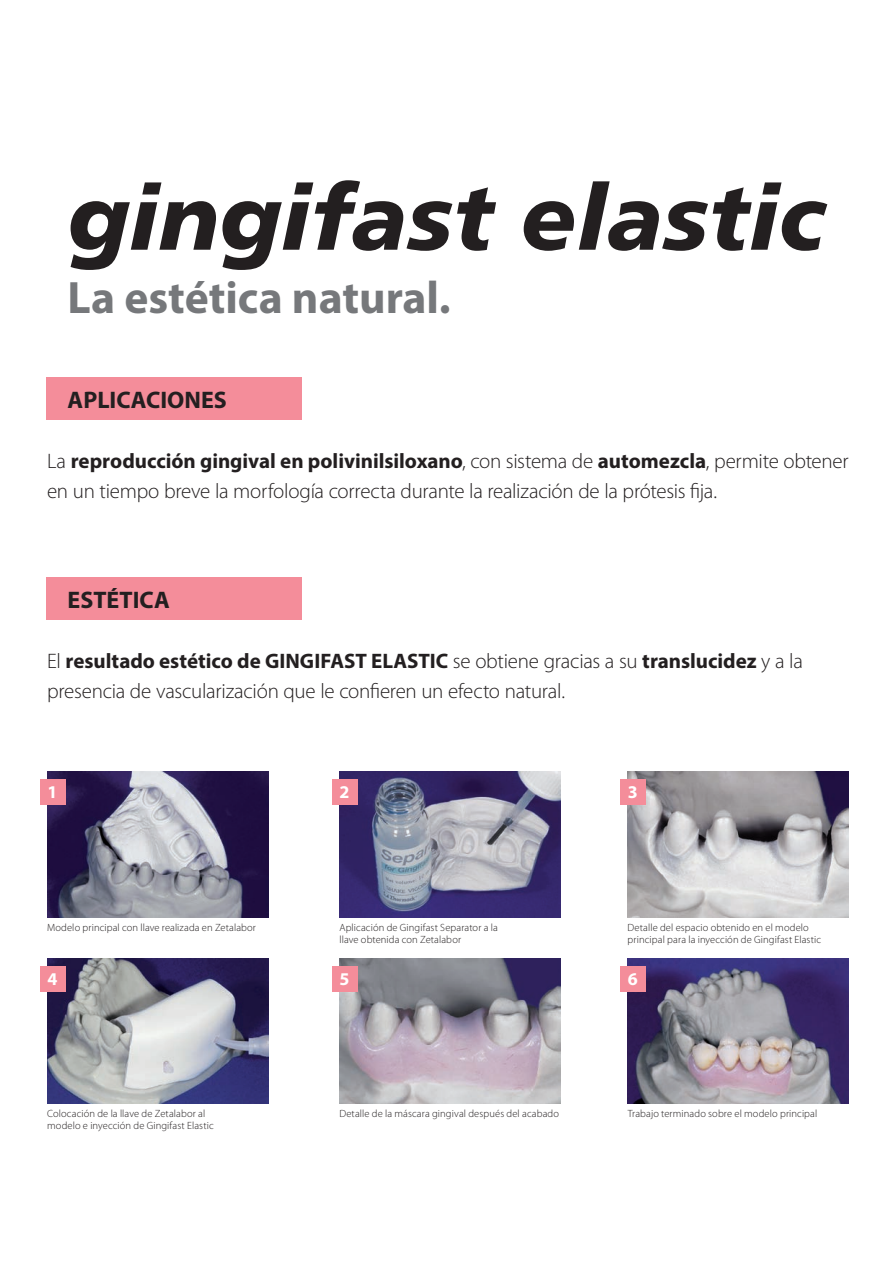
<style>
.page{position:relative;width:893px;height:1263px;background:#fff}
.page>*{position:absolute;margin:0;border:0;box-sizing:border-box;transform-origin:0 0}
.t1{font:italic 900 91.2px "Frutiger LT";color:#231f20}
.sottotitolo_p_2{font:700 45.6px "Myriad Pro";color:#76787b}
.titolo_BIANCO{font:700 24px "Myriad Pro";color:#231f20}
.testo_p_2{font:300 21px/30px "Myriad Pro";letter-spacing:-.015em;color:#231f20}
.t2{font:700 18px "Myriad Pro";color:#fff}
.nota{font:300 10.5px "Myriad Pro";letter-spacing:.01em;color:#231f20}
.s1{font-weight:700}
</style>
<div class="page">
<img style="left:47px;top:772px;width:221px;height:145px">
<img style="left:339px;top:958px;width:222px;height:146px">
<img style="left:47px;top:958px;width:221px;height:146px">
<div style="left:40px;top:966px;width:26px;height:25px;background:#f48d9a"></div>
<div style="left:332px;top:966px;width:25px;height:25px;background:#f48d9a"></div>
<img style="left:339px;top:772px;width:222px;height:145px">
<img style="left:628px;top:772px;width:221px;height:145px">
<div style="left:40px;top:779px;width:26px;height:26px;background:#f48d9a"></div>
<div style="left:332px;top:779px;width:25px;height:26px;background:#f48d9a"></div>
<div style="left:620px;top:779px;width:26px;height:26px;background:#f48d9a"></div>
<div style="left:47px;top:378px;width:255px;height:42px;background:#f48d9a"></div>
<div style="left:47px;top:577px;width:255px;height:43px;background:#f48d9a"></div>
<img style="left:628px;top:958px;width:221px;height:146px">
<div style="left:620px;top:966px;width:26px;height:25px;background:#f48d9a"></div>
<p class="t1" style="left:68px;top:163px;width:758px">gingifast elastic</p>
<p class="sottotitolo_p_2" style="left:68px;top:268px;width:384px">La estética natural.</p>
<p class="titolo_BIANCO" style="left:68px;top:384px;width:161px">APLICACIONES</p>
<p class="testo_p_2" style="left:47px;top:446px;width:803px">La <span class="s1">reproducción gingival en polivinilsiloxano</span>, con sistema de <span class="s1">automezcla</span>, permite obtener en un tiempo breve la morfología correcta durante la realización de la prótesis fija.</p>
<p class="titolo_BIANCO" style="left:68px;top:584px;width:104px">ESTÉTICA</p>
<p class="testo_p_2" style="left:47px;top:646px;width:757px">El <span class="s1">resultado estético de GINGIFAST ELASTIC</span> se obtiene gracias a su <span class="s1">translucidez</span> y a la presencia de vascularización que le confieren un efecto natural.</p>
<p class="t2" style="left:48px;top:780px;width:11px">1</p>
<p class="t2" style="left:340px;top:780px;width:11px">2</p>
<p class="t2" style="left:628px;top:780px;width:11px">3</p>
<p class="nota" style="left:47px;top:921px;width:210px">Modelo principal con llave realizada en Zetalabor</p>
<p class="nota" style="left:339px;top:921px;width:160px">Aplicación de Gingifast Separator a la</p>
<p class="nota" style="left:339px;top:933px;width:123px">llave obtenida con Zetalabor</p>
<p class="nota" style="left:628px;top:921px;width:183px">Detalle del espacio obtenido en el modelo</p>
<p class="nota" style="left:628px;top:933px;width:195px">principal para la inyección de Gingifast Elastic</p>
<p class="t2" style="left:48px;top:967px;width:11px">4</p>
<p class="t2" style="left:340px;top:967px;width:11px">5</p>
<p class="t2" style="left:628px;top:967px;width:11px">6</p>
<p class="nota" style="left:47px;top:1107px;width:160px">Colocación de la llave de Zetalabor al</p>
<p class="nota" style="left:339px;top:1107px;width:221px">Detalle de la máscara gingival después del acabado</p>
<p class="nota" style="left:47px;top:1119px;width:168px">modelo e inyección de Gingifast Elastic</p>
<p class="nota" style="left:628px;top:1107px;width:191px">Trabajo terminado sobre el modelo principal</p>
</div>
